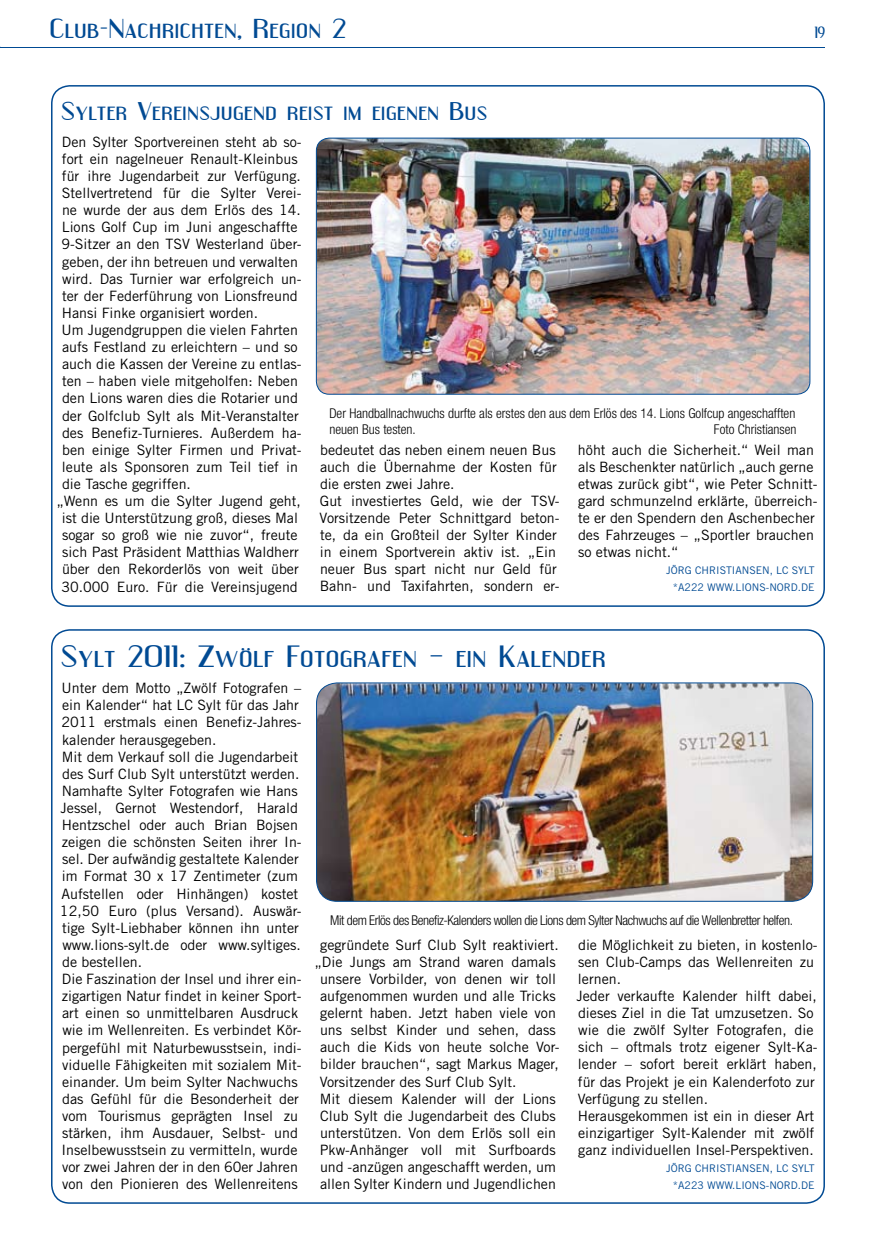
<style>
.page{position:relative;width:876px;height:1255px;background:#fff}
.page>*{position:absolute;margin:0;border:0;box-sizing:border-box;transform-origin:0 0}
.t1{font:27px "Engebrechtre Expanded";color:#004a93}
.t2{font:24px "Engebrechtre Expanded";color:#004a93}
.t3{font:22.5px "Engebrechtre Expanded";color:#004a93}
.t4{font:14.25px/17.1px "Trade Gothic";color:#000}
.t5{font:14.25px "Engebrechtre";color:#004a93}
.t6{font:300 condensed 13.5px/16.2px "Helvetica Neue";color:#000}
.t7{font:300 condensed 13.5px "Helvetica Neue";letter-spacing:-.03em;color:#000}
.t8{font:10.5px "Trade Gothic";color:#004a93}
</style>
<div class="page">
<hr style="left:0;top:47px;width:825px;height:1px;background:#004a93">
<img style="left:316px;top:138px;width:494px;height:256px">
<div style="left:316px;top:138px;width:494px;height:256px;border:1px solid #004a93;border-radius:13px"></div>
<img style="left:317px;top:683px;width:496px;height:218px">
<div style="left:316px;top:682px;width:497px;height:219px;border:1px solid #004a93;border-radius:21px"></div>
<h2 class="t2" style="left:50px;top:15px;width:298px">Club-Nachrichten, Region 2</h2>
<p class="t5" style="left:815px;top:24px;width:12px">19</p>
<h3 class="t3" style="left:61px;top:98px;width:428px">Sylter Vereinsjugend reist im eigenen Bus</h3>
<p class="t4" style="left:62px;top:133px;width:241px">Den Sylter Sportvereinen steht ab so-</p>
<p class="t4" style="left:62px;top:150px;width:237px">fort ein nagelneuer Renault-Kleinbus</p>
<p class="t4" style="left:62px;top:167px;width:240px">für ihre Jugendarbeit zur Verfügung.</p>
<p class="t4" style="left:62px;top:184px;width:241px">Stellvertretend für die Sylter Verei-</p>
<p class="t4" style="left:62px;top:201px;width:240px">ne wurde der aus dem Erlös des 14.</p>
<p class="t4" style="left:62px;top:218px;width:237px">Lions Golf Cup im Juni angeschaffte</p>
<p class="t4" style="left:61px;top:235px;width:242px">9-Sitzer an den TSV Westerland über-</p>
<p class="t4" style="left:62px;top:253px;width:237px">geben, der ihn betreuen und verwalten</p>
<p class="t4" style="left:62px;top:270px;width:241px">wird. Das Turnier war erfolgreich un-</p>
<p class="t4" style="left:62px;top:287px;width:237px">ter der Federführung von Lionsfreund</p>
<p class="t4" style="left:62px;top:304px;width:198px">Hansi Finke organisiert worden.</p>
<p class="t4" style="left:62px;top:321px;width:238px">Um Jugendgruppen die vielen Fahrten</p>
<p class="t4" style="left:62px;top:338px;width:237px">aufs Festland zu erleichtern – und so</p>
<p class="t4" style="left:62px;top:355px;width:241px">auch die Kassen der Vereine zu entlas-</p>
<p class="t4" style="left:62px;top:372px;width:237px">ten – haben viele mitgeholfen: Neben</p>
<p class="t4" style="left:62px;top:389px;width:237px">den Lions waren dies die Rotarier und</p>
<p class="t4" style="left:62px;top:406px;width:238px">der Golfclub Sylt als Mit-Veranstalter</p>
<p class="t4" style="left:62px;top:424px;width:241px">des Benefiz-Turnieres. Außerdem ha-</p>
<p class="t4" style="left:62px;top:441px;width:241px">ben einige Sylter Firmen und Privat-</p>
<p class="t4" style="left:62px;top:458px;width:237px">leute als Sponsoren zum Teil tief in</p>
<p class="t4" style="left:62px;top:475px;width:130px">die Tasche gegriffen.</p>
<p class="t4" style="left:57px;top:492px;width:246px">„Wenn es um die Sylter Jugend geht,</p>
<p class="t4" style="left:62px;top:509px;width:238px">ist die Unterstützung groß, dieses Mal</p>
<p class="t4" style="left:62px;top:526px;width:237px">sogar so groß wie nie zuvor“, freute</p>
<p class="t4" style="left:62px;top:543px;width:238px">sich Past Präsident Matthias Waldherr</p>
<p class="t4" style="left:62px;top:560px;width:238px">über den Rekorderlös von weit über</p>
<p class="t4" style="left:61px;top:577px;width:238px">30.000 Euro. Für die Vereinsjugend</p>
<p class="t6" style="left:329px;top:405px;width:467px">Der Handballnachwuchs durfte als erstes den aus dem Erlös des 14. Lions Golfcup angeschafften neuen Bus testen.</p>
<p class="t6" style="left:714px;top:421px;width:84px">Foto Christiansen</p>
<p class="t4" style="left:320px;top:440px;width:241px">bedeutet das neben einem neuen Bus auch die Ü bernahme der Kosten für die ersten zwei Jahre.<br>Gut investiertes Geld, wie der TSV-Vorsitzende Peter Schnittgard beton&shy;te, da ein Großteil der Sylter Kinder in einem Sportverein aktiv ist. „Ein neuer Bus spart nicht nur Geld für Bahn- und Taxifahrten, sondern er-</p>
<p class="t4" style="left:578px;top:440px;width:241px">höht auch die Sicherheit.“ Weil man als Beschenkter natürlich „auch gerne etwas zurück gibt“, wie Peter Schnitt&shy;gard schmunzelnd erklärte, überreich&shy;te er den Spendern den Aschenbecher des Fahrzeuges – „Sportler brauchen so etwas nicht.“</p>
<p class="t8" style="left:666px;top:564px;width:43px">Jörg Christiansen</p>
<p class="t8" style="left:770px;top:564px;width:40px">, LC Sylt</p>
<p class="t8" style="left:673px;top:581px;width:44px">*A222 www</p>
<p class="t8" style="left:732px;top:581px;width:10px">.lions</p>
<p class="t8" style="left:766px;top:581px;width:12px">-nord</p>
<p class="t8" style="left:798px;top:581px;width:11px">.de</p>
<h1 class="t1" style="left:61px;top:640px;width:547px">Sylt 2011: Zwölf Fotografen – ein Kalender</h1>
<p class="t4" style="left:60px;top:679px;width:243px">Unter dem Motto „Zwölf Fotografen – ein Kalender“ hat LC Sylt für das Jahr 2011 erstmals einen Benefiz-Jahres&shy;kalender herausgegeben.<br>Mit dem Verkauf soll die Jugendarbeit des Surf Club Sylt unterstützt werden.<br>Namhafte Sylter Fotografen wie Hans Jessel, Gernot Westendorf, Harald Hentzschel oder auch Brian Bojsen zeigen die schönsten Seiten ihrer In&shy;sel. Der aufwändig gestaltete Kalender im Format 30 x 17 Zentimeter (zum Aufstellen oder Hinhängen) kostet 12,50 Euro (plus Versand). Auswär&shy;tige Sylt-Liebhaber können ihn unter www.lions-sylt.de oder www.syltiges. de bestellen.<br>Die Faszination der Insel und ihrer ein&shy;zigartigen Natur findet in keiner Sport&shy;art einen so unmittelbaren Ausdruck wie im Wellenreiten. Es verbindet Kör&shy;pergefühl mit Naturbewusstsein, indi&shy;viduelle Fähigkeiten mit sozialem Mit&shy;einander. Um beim Sylter Nachwuchs das Gefühl für die Besonderheit der vom Tourismus geprägten Insel zu stärken, ihm Ausdauer, Selbst- und Inselbewusstsein zu vermitteln, wurde vor zwei Jahren der in den 60er Jahren von den Pionieren des Wellenreitens</p>
<p class="t7" style="left:330px;top:912px;width:464px">Mit dem Erlös des Benefiz-Kalenders wollen die Lions dem Sylter Nachwuchs auf die Wellenbretter helfen.</p>
<p class="t4" style="left:320px;top:935px;width:240px">gegründete Surf Club Sylt reaktiviert.</p>
<p class="t4" style="left:315px;top:952px;width:242px">„Die Jungs am Strand waren damals</p>
<p class="t4" style="left:320px;top:970px;width:238px">unsere Vorbilder, von denen wir toll</p>
<p class="t4" style="left:320px;top:987px;width:237px">aufgenommen wurden und alle Tricks</p>
<p class="t4" style="left:320px;top:1004px;width:237px">gelernt haben. Jetzt haben viele von</p>
<p class="t4" style="left:320px;top:1021px;width:237px">uns selbst Kinder und sehen, dass</p>
<p class="t4" style="left:320px;top:1038px;width:241px">auch die Kids von heute solche Vor-</p>
<p class="t4" style="left:320px;top:1055px;width:240px">bilder brauchen“, sagt Markus Mager,</p>
<p class="t4" style="left:320px;top:1072px;width:198px">Vorsitzender des Surf Club Sylt.</p>
<p class="t4" style="left:320px;top:1089px;width:237px">Mit diesem Kalender will der Lions</p>
<p class="t4" style="left:320px;top:1106px;width:237px">Club Sylt die Jugendarbeit des Clubs</p>
<p class="t4" style="left:320px;top:1123px;width:237px">unterstützen. Von dem Erlös soll ein</p>
<p class="t4" style="left:320px;top:1141px;width:237px">Pkw-Anhänger voll mit Surfboards</p>
<p class="t4" style="left:320px;top:1158px;width:237px">und -anzügen angeschafft werden, um</p>
<p class="t4" style="left:320px;top:1175px;width:237px">allen Sylter Kindern und Jugendlichen</p>
<p class="t4" style="left:576px;top:935px;width:243px">die Möglichkeit zu bieten, in kostenlo&shy;sen Club-Camps das Wellenreiten zu lernen.<br>Jeder verkaufte Kalender hilft dabei, dieses Ziel in die Tat umzusetzen. So wie die zwölf Sylter Fotografen, die sich – oftmals trotz eigener Sylt-Ka&shy;lender – sofort bereit erklärt haben, für das Projekt je ein Kalenderfoto zur Verfügung zu stellen.<br>Herausgekommen ist ein in dieser Art einzigartiger Sylt-Kalender mit zwölf ganz individuellen Insel-Perspektiven.</p>
<p class="t8" style="left:666px;top:1161px;width:43px">Jörg Christiansen</p>
<p class="t8" style="left:770px;top:1161px;width:40px">, LC Sylt</p>
<p class="t8" style="left:673px;top:1179px;width:44px">*A223 www</p>
<p class="t8" style="left:732px;top:1179px;width:10px">.lions</p>
<p class="t8" style="left:766px;top:1179px;width:12px">-nord</p>
<p class="t8" style="left:798px;top:1179px;width:11px">.de</p>
</div>
